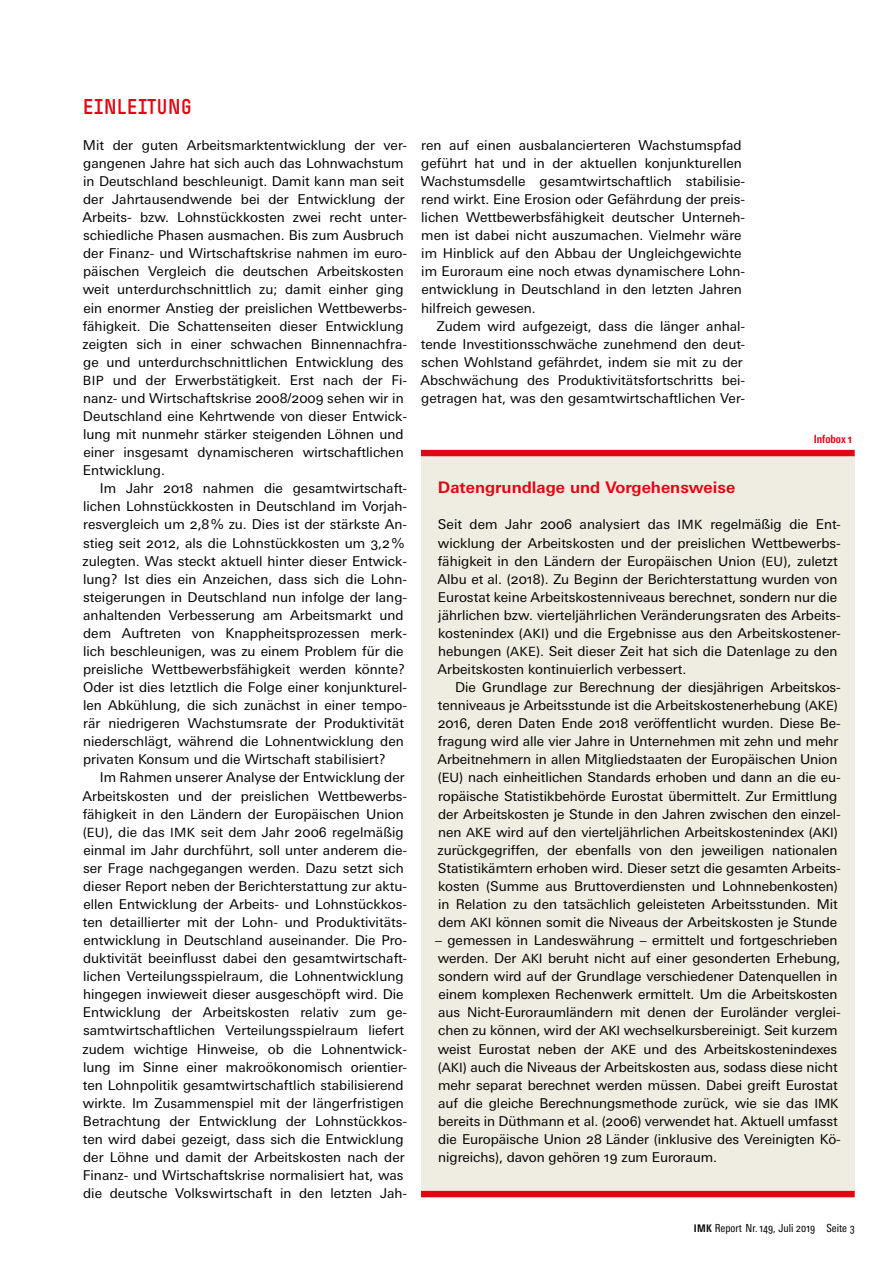
<style>
.page{position:relative;width:893px;height:1263px;background:#fff}
.page>*{position:absolute;margin:0;border:0;box-sizing:border-box;transform-origin:0 0}
.Ü1nn_Hauptüberschrif{font:21px "Simple HBS";color:#e30513}
.t1{font:700 15.9px "Univers Next Pro";color:#e30513}
.Grundtext{font:13.5px/18px "Univers Next Pro";color:#000}
.Grundtext_o_E{font:13.5px/18px "Univers Next Pro";color:#000}
.t2{font:700 condensed 11.25px "Univers Next Pro";color:#e30513}
.Fußzeile{font:condensed 11.1px "Univers Next Pro";color:#000}
.s1{font-size:12.75px}
.s2{font-weight:700;font-size:10.5px}
</style>
<div class="page">
<div style="left:421px;top:456px;width:434px;height:741px;background:#efede1"></div>
<div style="left:421px;top:450px;width:434px;height:6px;background:#e30513"></div>
<div style="left:421px;top:1191px;width:434px;height:6px;background:#e30513"></div>
<p class="Ü1nn_Hauptüberschrif" style="left:83px;top:95px;width:111px">EINLEITUNG</p>
<p class="Grundtext_o_E" style="left:82px;top:136px;width:326px">Mit der guten Arbeitsmarktentwicklung der ver&shy;gangenen Jahre hat sich auch das Lohnwachstum in Deutschland beschleunigt. Damit kann man seit der Jahrtausendwende bei der Entwicklung der Arbeits- bzw. Lohnstückkosten zwei recht unter&shy;schiedliche Phasen ausmachen. Bis zum Ausbruch der Finanz- und Wirtschaftskrise nahmen im euro&shy;päischen Vergleich die deutschen Arbeitskosten weit unterdurchschnittlich zu; damit einher ging ein enormer Anstieg der preislichen Wettbewerbs&shy;fähigkeit. Die Schattenseiten dieser Entwicklung zeigten sich in einer schwachen Binnennachfra&shy;ge und unterdurchschnittlichen Entwicklung des <span class="s1">BIP</span> und der Erwerbstätigkeit. Erst nach der Fi&shy;nanz- und Wirtschaftskrise 2008/2009 sehen wir in Deutschland eine Kehrtwende von dieser Entwick&shy;lung mit nunmehr stärker steigenden Löhnen und einer insgesamt dynamischeren wirtschaftlichen Entwicklung.</p>
<p class="Grundtext" style="left:83px;top:479px;width:326px;text-indent:17px">Im Jahr 2018 nahmen die gesamtwirtschaft&shy;lichen Lohnstückkosten in Deutschland im Vorjah&shy;resvergleich um 2,8% zu. Dies ist der stärkste An&shy;stieg seit 2012, als die Lohnstückkosten um 3,2% zulegten. Was steckt aktuell hinter dieser Entwick&shy;lung? Ist dies ein Anzeichen, dass sich die Lohn&shy;steigerungen in Deutschland nun infolge der lang&shy;anhaltenden Verbesserung am Arbeitsmarkt und dem Auftreten von Knappheitsprozessen merk&shy;lich beschleunigen, was zu einem Problem für die preisliche Wettbewerbsfähigkeit werden könnte?<br>Oder ist dies letztlich die Folge einer konjunkturel&shy;len Abkühlung, die sich zunächst in einer tempo&shy;rär niedrigeren Wachstumsrate der Produktivität niederschlägt, während die Lohnentwicklung den privaten Konsum und die Wirtschaft stabilisiert?</p>
<p class="Grundtext" style="left:82px;top:769px;width:326px;text-indent:17px">Im Rahmen unserer Analyse der Entwicklung der Arbeitskosten und der preislichen Wettbewerbs&shy;fähigkeit in den Ländern der Europäischen Union (<span class="s1">EU</span>), die das <span class="s1">IMK</span> seit dem Jahr 2006 regelmäßig einmal im Jahr durchführt, soll unter anderem die&shy;ser Frage nachgegangen werden. Dazu setzt sich dieser Report neben der Berichterstattung zur aktu&shy;ellen Entwicklung der Arbeits- und Lohnstückkos&shy;ten detaillierter mit der Lohn- und Produktivitäts&shy;entwicklung in Deutschland auseinander. Die Pro&shy;duktivität beeinflusst dabei den gesamtwirtschaft&shy;lichen Verteilungsspielraum, die Lohnentwicklung hingegen inwieweit dieser ausgeschöpft wird. Die Entwicklung der Arbeitskosten relativ zum ge&shy;samtwirtschaftlichen Verteilungsspielraum liefert zudem wichtige Hinweise, ob die Lohnentwick&shy;lung im Sinne einer makroökonomisch orientier&shy;ten Lohnpolitik gesamtwirtschaftlich stabilisierend wirkte. Im Zusammenspiel mit der längerfristigen Betrachtung der Entwicklung der Lohnstückkos&shy;ten wird dabei gezeigt, dass sich die Entwicklung der Löhne und damit der Arbeitskosten nach der Finanz- und Wirtschaftskrise normalisiert hat, was die deutsche Volkswirtschaft in den letzten Jah-</p>
<p class="Grundtext" style="left:421px;top:136px;width:326px">ren auf einen ausbalancierteren Wachstumspfad geführt hat und in der aktuellen konjunkturellen Wachstumsdelle gesamtwirtschaftlich stabilisie&shy;rend wirkt. Eine Erosion oder Gefährdung der preis&shy;lichen Wettbewerbsfähigkeit deutscher Unterneh&shy;men ist dabei nicht auszumachen. Vielmehr wäre im Hinblick auf den Abbau der Ungleichgewichte im Euroraum eine noch etwas dynamischere Lohn&shy;entwicklung in Deutschland in den letzten Jahren hilfreich gewesen.</p>
<p class="Grundtext" style="left:420px;top:317px;width:326px;text-indent:16px">Zudem wird aufgezeigt, dass die länger anhal&shy;tende Investitionsschwäche zunehmend den deut&shy;schen Wohlstand gefährdet, indem sie mit zu der Abschwächung des Produktivitätsfortschritts bei&shy;getragen hat, was den gesamtwirtschaftlichen Ver-</p>
<p class="t2" style="left:814px;top:432px;width:40px">Infobox 1</p>
<p class="t1" style="left:438px;top:478px;width:299px">Datengrundlage und Vorgehensweise</p>
<p class="Grundtext" style="left:438px;top:516px;width:404px">Seit dem Jahr 2006 analysiert das <span class="s1">IMK</span> regelmäßig die Ent-</p>
<p class="Grundtext" style="left:438px;top:534px;width:404px">wicklung der Arbeitskosten und der preislichen Wettbewerbs-</p>
<p class="Grundtext" style="left:438px;top:552px;width:401px">fähigkeit in den Ländern der Europäischen Union (<span class="s1">EU</span>), zuletzt</p>
<p class="Grundtext" style="left:437px;top:570px;width:402px">Albu et al. (2018). Zu Beginn der Berichterstattung wurden von</p>
<p class="Grundtext" style="left:438px;top:588px;width:401px">Eurostat keine Arbeitskostenniveaus berechnet, sondern nur die</p>
<p class="Grundtext" style="left:438px;top:606px;width:404px">jährlichen bzw. vierteljährlichen Veränderungsraten des Arbeits-</p>
<p class="Grundtext" style="left:438px;top:624px;width:404px">kostenindex (<span class="s1">AKI</span>) und die Ergebnisse aus den Arbeitskostener-</p>
<p class="Grundtext" style="left:438px;top:642px;width:401px">hebungen (<span class="s1">AKE</span>). Seit dieser Zeit hat sich die Datenlage zu den</p>
<p class="Grundtext" style="left:437px;top:660px;width:250px">Arbeitskosten kontinuierlich verbessert.</p>
<p class="Grundtext" style="left:455px;top:678px;width:387px">Die Grundlage zur Berechnung der diesjährigen Arbeitskos-</p>
<p class="Grundtext" style="left:438px;top:696px;width:401px">tenniveaus je Arbeitsstunde ist die Arbeitskostenerhebung (<span class="s1">AKE</span>)</p>
<p class="Grundtext" style="left:438px;top:714px;width:405px">2016, deren Daten Ende 2018 veröffentlicht wurden. Diese Be-</p>
<p class="Grundtext" style="left:438px;top:732px;width:402px">fragung wird alle vier Jahre in Unternehmen mit zehn und mehr</p>
<p class="Grundtext" style="left:437px;top:751px;width:401px">Arbeitnehmern in allen Mitgliedstaaten der Europäischen Union</p>
<p class="Grundtext" style="left:438px;top:769px;width:404px">(<span class="s1">EU</span>) nach einheitlichen Standards erhoben und dann an die eu-</p>
<p class="Grundtext" style="left:438px;top:787px;width:401px">ropäische Statistikbehörde Eurostat übermittelt. Zur Ermittlung</p>
<p class="Grundtext" style="left:438px;top:805px;width:404px">der Arbeitskosten je Stunde in den Jahren zwischen den einzel-</p>
<p class="Grundtext" style="left:438px;top:823px;width:401px">nen <span class="s1">AKE</span> wird auf den vierteljährlichen Arbeitskostenindex (<span class="s1">AKI</span>)</p>
<p class="Grundtext" style="left:438px;top:841px;width:401px">zurückgegriffen, der ebenfalls von den jeweiligen nationalen</p>
<p class="Grundtext" style="left:438px;top:859px;width:404px">Statistikämtern erhoben wird. Dieser setzt die gesamten Arbeits-</p>
<p class="Grundtext" style="left:438px;top:877px;width:401px">kosten (Summe aus Bruttoverdiensten und Lohnnebenkosten)</p>
<p class="Grundtext" style="left:438px;top:895px;width:401px">in Relation zu den tatsächlich geleisteten Arbeitsstunden. Mit</p>
<p class="Grundtext" style="left:438px;top:913px;width:401px">dem <span class="s1">AKI</span> können somit die Niveaus der Arbeitskosten je Stunde</p>
<p class="Grundtext" style="left:435px;top:931px;width:407px">– gemessen in Landeswährung – ermittelt und fortgeschrieben werden. Der <span class="s1">AKI</span> beruht nicht auf einer gesonderten Erhebung, sondern wird auf der Grundlage verschiedener Datenquellen in einem komplexen Rechenwerk ermittelt. Um die Arbeitskosten aus Nicht-Euroraumländern mit denen der Euroländer verglei&shy;chen zu können, wird der <span class="s1">AKI</span> wechselkursbereinigt. Seit kurzem weist Eurostat neben der <span class="s1">AKE</span> und des Arbeitskostenindexes (<span class="s1">AKI</span>) auch die Niveaus der Arbeitskosten aus, sodass diese nicht mehr separat berechnet werden müssen. Dabei greift Eurostat auf die gleiche Berechnungsmethode zurück, wie sie das <span class="s1">IMK </span>bereits in Düthmann et al. (2006) verwendet hat. Aktuell umfasst die Europäische Union 28 Länder (inklusive des Vereinigten Kö&shy;nigreichs), davon gehören 19 zum Euroraum.</p>
<p class="Fußzeile" style="left:694px;top:1221px;width:162px"><span class="s2">IMK</span> Report Nr.149, Juli 2019 Seite 3</p>
</div>
